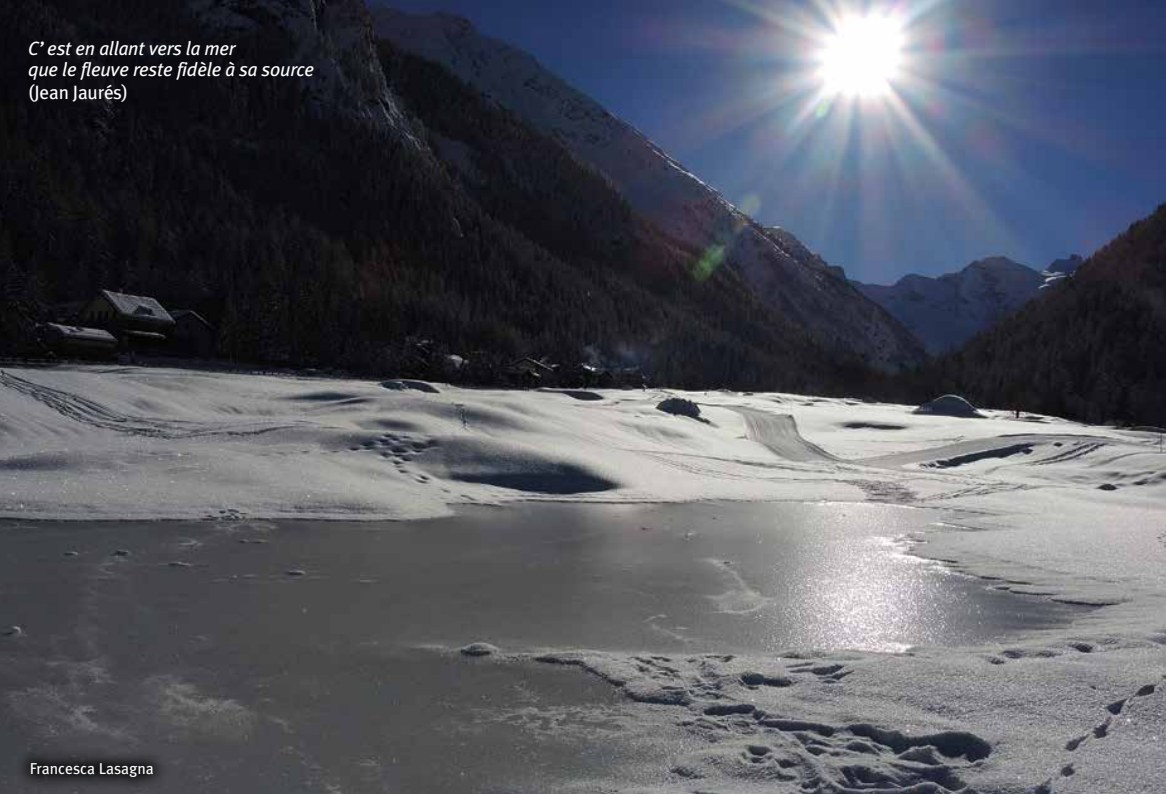
<style>
.page{position:relative;width:1166px;height:794px;background:#fff}
.page>*{position:absolute;margin:0;border:0;box-sizing:border-box;transform-origin:0 0}
.t1{font:italic 19.25px/21px "Meta Plus";letter-spacing:-.01em;color:#fff}
.t2{font:19.25px "Meta Plus";letter-spacing:-.01em;color:#fff}
.t3{font:15.75px "Meta Plus";color:#fff}
</style>
<div class="page">
<img style="left:0;top:0;width:1166px;height:794px">
<div style="left:15px;top:746px;width:153px;height:46px;background:#000;opacity:.89"></div>
<p class="t1" style="left:28px;top:38px;width:287px">C’est en allant vers la mer<br>que le fleuve reste fidèle à sa source</p>
<p class="t2" style="left:28px;top:81px;width:101px">(Jean Jaurés)</p>
<p class="t3" style="left:30px;top:759px;width:126px">Francesca Lasagna</p>
</div>
